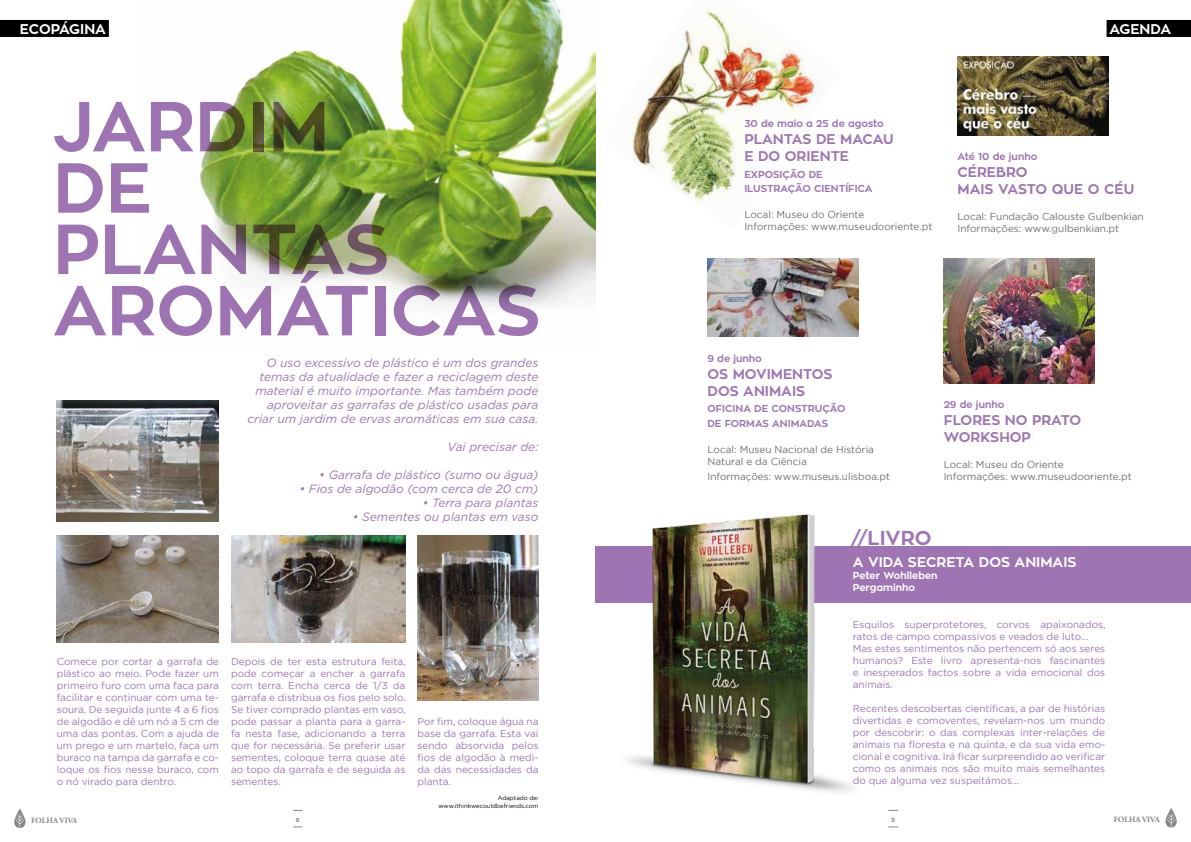
<style>
.page{position:relative;width:1191px;height:842px;background:#fff}
.page>*{position:absolute;margin:0;border:0;box-sizing:border-box;transform-origin:0 0}
.t1{font:700 70.1px/61.3px "Zona Pro";color:#9e75b2}
.t2{font:700 20px "Zona Pro";color:#9e75b2}
.t3{font:700 14px/16.8px "Zona Pro";color:#9e75b2}
.t4{font:700 14px "Zona Pro";color:#fff}
.t5{font:italic 12px/14px "Gotham";color:#9e75b2;text-align:right}
.t6{font:10px/12px "Gotham";color:#9e75b2;text-align:justify}
.t7{font:10px/12px "Gotham";color:#706f6f}
.t8{font:700 10px/14.4px "Zona Pro";color:#9e75b2}
.t9{font:700 10px/12px "Zona Pro";color:#fff}
.t10{font:700 8px "Adobe Garamond Pro";color:#878787}
.t11{font:700 8px "Adobe Garamond Pro";color:#858584}
.t12{font:6px/8px "Gotham";color:#000;text-align:right}
.t13{font:700 6px "Zona Pro";color:#878787}
</style>
<div class="page">
<svg style="left:1165px;top:808px;width:11px;height:19px"></svg>
<img style="left:199px;top:0;width:396px;height:307px">
<svg style="left:14px;top:808px;width:12px;height:20px"></svg>
<div style="left:0;top:20px;width:109px;height:17px;background:#000"></div>
<div style="left:1106px;top:20px;width:85px;height:17px;background:#000"></div>
<img style="left:630px;top:9px;width:194px;height:195px">
<div style="left:595px;top:546px;width:596px;height:56px;background:#9e75b2"></div>
<img style="left:595px;top:514px;width:278px;height:278px">
<img style="left:957px;top:57px;width:151px;height:78px">
<img style="left:707px;top:258px;width:151px;height:79px">
<img style="left:943px;top:258px;width:151px;height:125px">
<img style="left:57px;top:536px;width:162px;height:106px">
<img style="left:57px;top:401px;width:162px;height:121px">
<img style="left:231px;top:536px;width:174px;height:106px">
<img style="left:417px;top:536px;width:121px;height:165px">
<h3 class="t4" style="left:20px;top:20px;width:88px">ECOPÁGINA</h3>
<h3 class="t4" style="left:1109px;top:20px;width:63px">AGENDA</h3>
<h1 class="t1" style="left:53px;top:96px;width:489px">JARDIM<br>DE<br>PLANTAS<br>AROMÁTICAS</h1>
<p class="t5" style="left:247px;top:355px;width:292px">O uso excessivo de plástico é um dos grandes temas da atualidade e fazer a reciclagem deste material é muito importante. Mas também pode aproveitar as garrafas de plástico usadas para criar um jardim de ervas aromáticas em sua casa.</p>
<p class="t5" style="left:447px;top:439px;width:92px">Vai precisar de:</p>
<p class="t5" style="left:319px;top:467px;width:221px">• Garrafa de plástico (sumo ou água)</p>
<p class="t5" style="left:299px;top:481px;width:240px">• Fios de algodão (com cerca de 20 cm)</p>
<p class="t5" style="left:423px;top:495px;width:117px">• Terra para plantas</p>
<p class="t5" style="left:353px;top:509px;width:187px">• Sementes ou plantas em vaso</p>
<p class="t6" style="left:57px;top:655px;width:164px">Comece por cortar a garrafa de plástico ao meio. Pode fazer um primeiro furo com uma faca para facilitar e continuar com uma te&shy;soura. De seguida junte 4 a 6 fios de algodão e dê um nó a 5 cm de uma das pontas. Com a ajuda de um prego e um martelo, faça um buraco na tampa da garrafa e co&shy;loque os fios nesse buraco, com o nó virado para dentro.</p>
<p class="t6" style="left:231px;top:655px;width:176px">Depois de ter esta estrutura feita, pode começar a encher a garrafa com terra. Encha cerca de 1/3 da garrafa e distribua os fios pelo solo.<br>Se tiver comprado plantas em vaso, pode passar a planta para a garra&shy;fa nesta fase, adicionando a terra que for necessária. Se preferir usar sementes, coloque terra quase até ao topo da garrafa e de seguida as sementes.</p>
<p class="t6" style="left:417px;top:715px;width:122px">Por fim, coloque água na base da garrafa. Esta vai sendo absorvida pelos fios de algodão à medi&shy;da das necessidades da planta.</p>
<p class="t12" style="left:438px;top:793px;width:101px">Adaptado de: www.ithinkwecouldbefriends.com</p>
<p class="t8" style="left:744px;top:116px;width:141px">30 de maio a 25 de agosto</p>
<h3 class="t3" style="left:744px;top:131px;width:151px">PLANTAS DE MACAU<br>E DO ORIENTE</h3>
<p class="t8" style="left:744px;top:167px;width:130px">EXPOSIÇÃO DE<br>ILUSTRAÇÃO CIENTÍFICA</p>
<p class="t7" style="left:744px;top:209px;width:190px">Local: Museu do Oriente<br>Informações: www.museudooriente.pt</p>
<p class="t8" style="left:957px;top:150px;width:81px">Até 10 de junho</p>
<h3 class="t3" style="left:957px;top:164px;width:178px">CÉREBRO<br>MAIS VASTO QUE O CÉU</h3>
<p class="t7" style="left:957px;top:211px;width:188px">Local: Fundação Calouste Gulbenkian<br>Informações: www.gulbenkian.pt</p>
<p class="t8" style="left:707px;top:351px;width:56px">9 de junho</p>
<h3 class="t3" style="left:707px;top:365px;width:127px">OS MOVIMENTOS<br>DOS ANIMAIS</h3>
<p class="t8" style="left:707px;top:402px;width:139px">OFICINA DE CONSTRUÇÃO<br>DE FORMAS ANIMADAS</p>
<p class="t7" style="left:707px;top:443px;width:168px">Local: Museu Nacional de História<br>Natural e da Ciência</p>
<p class="t7" style="left:707px;top:470px;width:184px">Informações: www.museus.ulisboa.pt</p>
<p class="t8" style="left:943px;top:397px;width:62px">29 de junho</p>
<h3 class="t3" style="left:943px;top:412px;width:139px">FLORES NO PRATO<br>WORKSHOP</h3>
<p class="t7" style="left:943px;top:458px;width:190px">Local: Museu do Oriente<br>Informações: www.museudooriente.pt</p>
<h2 class="t2" style="left:850px;top:525px;width:82px">//LIVRO</h2>
<h3 class="t4" style="left:853px;top:553px;width:225px">A VIDA SECRETA DOS ANIMAIS</h3>
<p class="t9" style="left:853px;top:570px;width:86px">Peter Wohlleben<br>Pergaminho</p>
<p class="t6" style="left:853px;top:619px;width:254px;text-align:left">Esquilos superprotetores, corvos apaixonados, ratos de campo compassivos e veados de luto...<br>Mas estes sentimentos não pertencem só aos seres humanos? Este livro apresenta-nos fascinantes e inesperados factos sobre a vida emocional dos animais.</p>
<p class="t6" style="left:853px;top:703px;width:254px">Recentes descobertas científicas, a par de histórias divertidas e comoventes, revelam-nos um mundo por descobrir: o das complexas inter-relações de animais na floresta e na quinta, e da sua vida emo&shy;cional e cognitiva. Irá ficar surpreendido ao verificar como os animais nos são muito mais semelhantes do que alguma vez suspeitámos...</p>
<p class="t10" style="left:31px;top:815px;width:48px">FOLHA VIVA</p>
<p class="t13" style="left:296px;top:815px;width:5px">8</p>
<p class="t13" style="left:891px;top:815px;width:5px">9</p>
<p class="t11" style="left:1113px;top:815px;width:48px">FOLHA VIVA</p>
</div>
